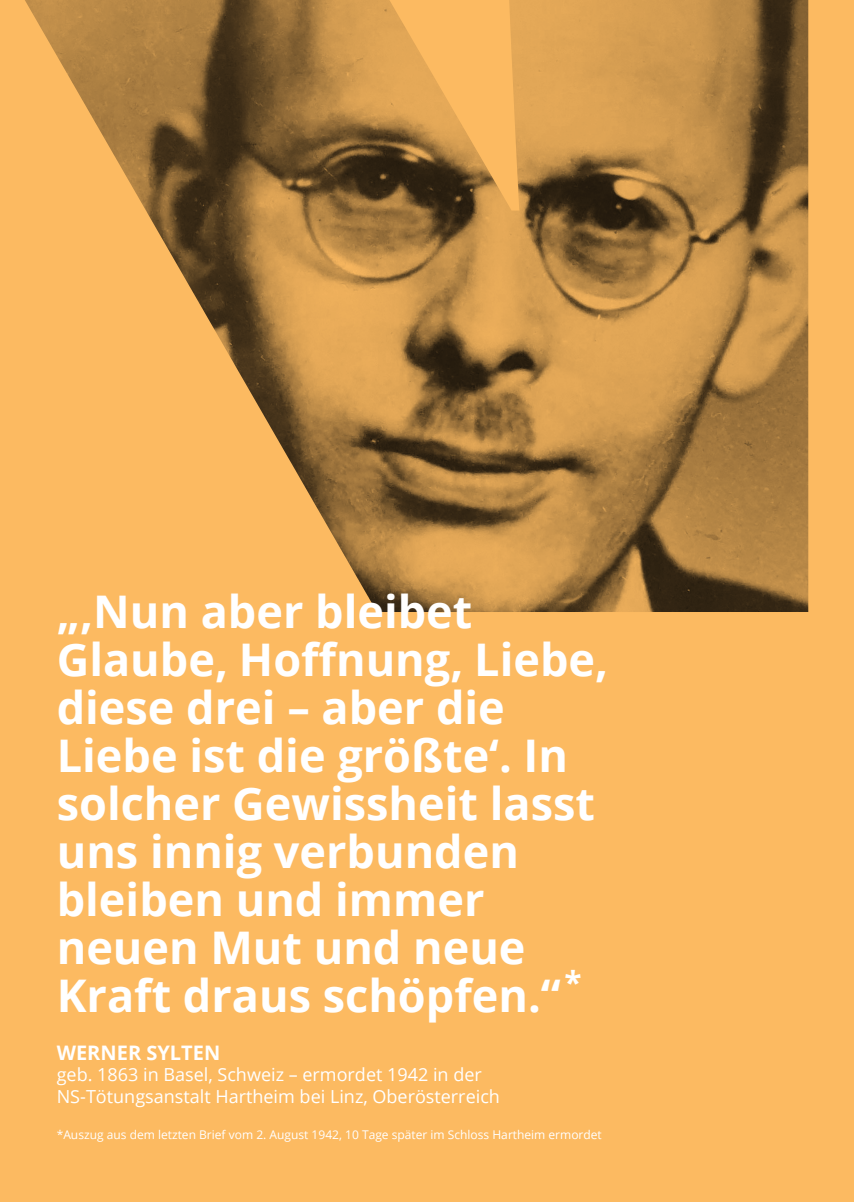
<style>
.page{position:relative;width:854px;height:1202px;background:#fff}
.page>*{position:absolute;margin:0;border:0;box-sizing:border-box;transform-origin:0 0}
.t1{font:700 45px/48px "Open Sans";color:#fff}
.t2{font:700 20px "Open Sans";color:#fff}
.t3{font:18px/21.6px "Open Sans";color:#fff}
.t4{font:12px "Open Sans";color:#fff}
</style>
<div class="page">
<div style="left:0;top:0;width:853px;height:1202px;background:#fcba61"></div>
<img style="left:25px;top:0;width:25px;height:44px">
<img style="left:50px;top:0;width:758px;height:612px">
<p class="t1" style="left:57px;top:586px;width:553px">„‚Nun aber bleibet<br>Glaube, Hoffnung, Liebe, diese drei – aber die<br>Liebe ist die größte‘. In solcher Gewissheit lasst uns innig verbunden bleiben und immer neuen Mut und neue<br>Kraft draus schöpfen.“<sup>*</sup></p>
<p class="t2" style="left:57px;top:1038px;width:165px">WERNER SYLTEN</p>
<p class="t3" style="left:57px;top:1063px;width:444px">geb. 1863 in Basel, Schweiz – ermordet 1942 in der<br>NS-Tötungsanstalt Hartheim bei Linz, Oberösterreich</p>
<p class="t4" style="left:57px;top:1126px;width:546px">*Auszug aus dem letzten Brief vom 2. August 1942, 10 Tage später im Schloss Hartheim ermordet</p>
</div>
